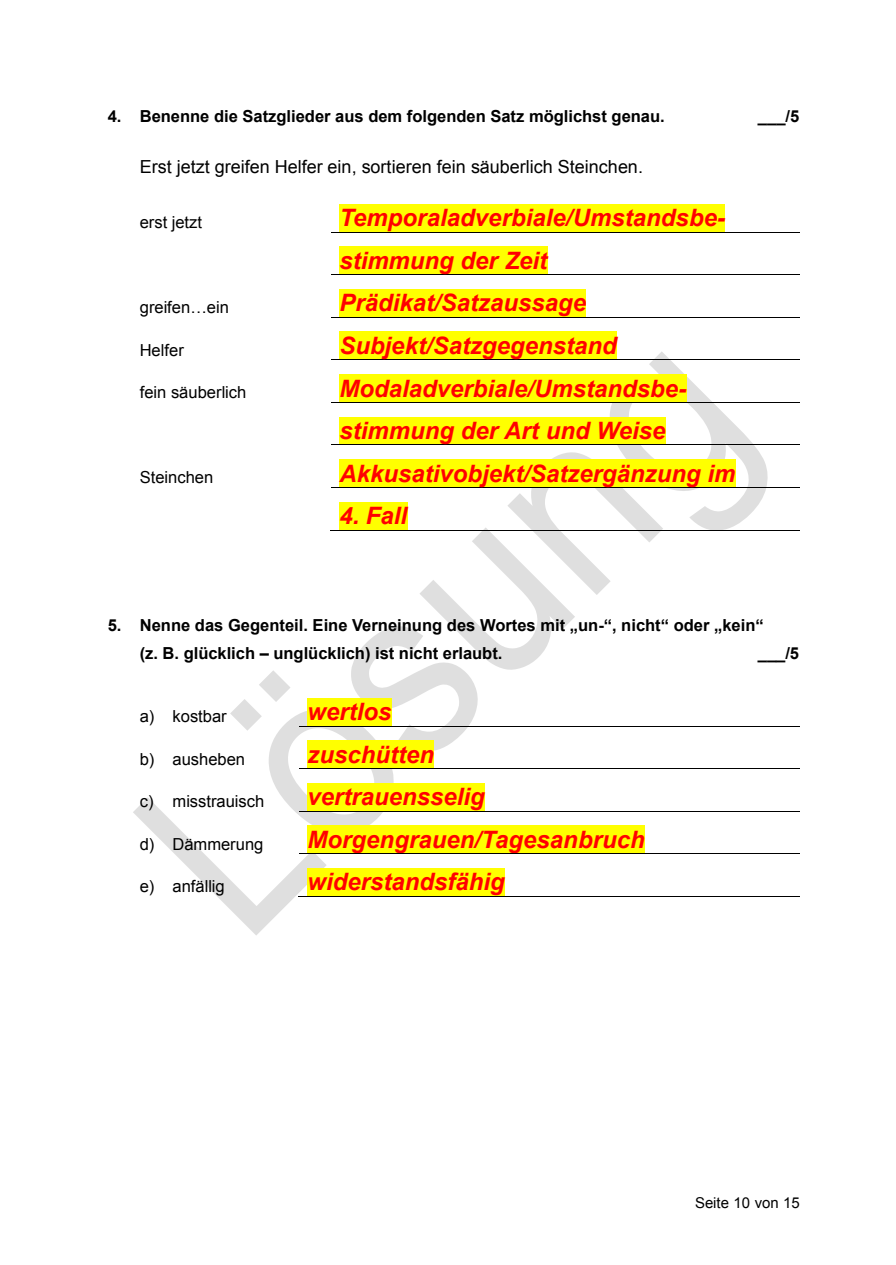
<style>
.page{position:relative;width:896px;height:1265px;background:#fff}
.page>*{position:absolute;margin:0;border:0;box-sizing:border-box;transform-origin:0 0}
.t1{font:italic 700 24px/42.5px "Arial";color:#f00}
.t2{font:18px "Arial";color:#000}
.t3{font:700 16.5px/28.5px "Arial";color:#000}
.t4{font:16.5px "Arial";color:#000}
.t5{font:15px "Arial";color:#000}
</style>
<div class="page">
<svg style="left:133px;top:351px;width:635px;height:584px"></svg>
<div style="left:339px;top:204px;width:386px;height:28px;background:#ff0"></div>
<div style="left:339px;top:246px;width:208px;height:28px;background:#ff0"></div>
<hr style="left:331px;top:232px;width:468px;height:1px;background:#000">
<div style="left:339px;top:289px;width:247px;height:28px;background:#ff0"></div>
<hr style="left:331px;top:274px;width:468px;height:1px;background:#000">
<div style="left:339px;top:331px;width:278px;height:28px;background:#ff0"></div>
<hr style="left:331px;top:317px;width:468px;height:1px;background:#000">
<div style="left:339px;top:374px;width:347px;height:28px;background:#ff0"></div>
<hr style="left:331px;top:359px;width:468px;height:1px;background:#000">
<div style="left:339px;top:416px;width:327px;height:28px;background:#ff0"></div>
<hr style="left:331px;top:402px;width:468px;height:1px;background:#000">
<div style="left:339px;top:459px;width:396px;height:28px;background:#ff0"></div>
<hr style="left:331px;top:444px;width:468px;height:1px;background:#000">
<div style="left:339px;top:501px;width:68px;height:28px;background:#ff0"></div>
<hr style="left:331px;top:487px;width:468px;height:1px;background:#000">
<hr style="left:330px;top:530px;width:469px;height:1px;background:#000">
<div style="left:307px;top:697px;width:84px;height:28px;background:#ff0"></div>
<div style="left:307px;top:740px;width:127px;height:28px;background:#ff0"></div>
<hr style="left:299px;top:725px;width:500px;height:1px;background:#000">
<div style="left:307px;top:782px;width:178px;height:28px;background:#ff0"></div>
<hr style="left:299px;top:768px;width:500px;height:1px;background:#000">
<div style="left:307px;top:825px;width:338px;height:28px;background:#ff0"></div>
<hr style="left:299px;top:811px;width:500px;height:1px;background:#000">
<div style="left:307px;top:868px;width:198px;height:28px;background:#ff0"></div>
<hr style="left:299px;top:853px;width:500px;height:1px;background:#000">
<hr style="left:298px;top:896px;width:501px;height:1px;background:#000">
<p class="t3" style="left:108px;top:104px;width:558px">4. Benenne die Satzglieder aus dem folgenden Satz möglichst genau.</p>
<p class="t3" style="left:758px;top:104px;width:43px">___/5</p>
<p class="t2" style="left:140px;top:160px;width:504px">Erst jetzt greifen Helfer ein, sortieren fein säuberlich Steinchen.</p>
<p class="t4" style="left:140px;top:216px;width:64px">erst jetzt</p>
<p class="t1" style="left:339px;top:199px;width:387px">Temporaladverbiale/Umstandsbe&shy;stimmung der Zeit</p>
<p class="t4" style="left:140px;top:301px;width:91px">greifen…ein</p>
<p class="t1" style="left:339px;top:284px;width:248px">Prädikat/Satzaussage</p>
<p class="t4" style="left:140px;top:344px;width:46px">Helfer</p>
<p class="t1" style="left:339px;top:326px;width:279px">Subjekt/Satzgegenstand</p>
<p class="t4" style="left:140px;top:386px;width:108px">fein säuberlich</p>
<p class="t1" style="left:339px;top:369px;width:348px">Modaladverbiale/Umstandsbe&shy;stimmung der Art und Weise</p>
<p class="t4" style="left:140px;top:471px;width:75px">Steinchen</p>
<p class="t1" style="left:339px;top:454px;width:397px">Akkusativobjekt/Satzergänzung im</p>
<p class="t1" style="left:339px;top:496px;width:69px">4. Fall</p>
<p class="t3" style="left:140px;top:612px;width:625px;text-indent:-32px">5. Nenne das Gegenteil. Eine Verneinung des Wortes mit „un-“, nicht“ oder „kein“ (z. B. glücklich – unglücklich) ist nicht erlaubt.</p>
<p class="t3" style="left:757px;top:641px;width:43px">___/5</p>
<p class="t4" style="left:140px;top:710px;width:89px">a) kostbar</p>
<p class="t1" style="left:307px;top:693px;width:85px">wertlos</p>
<p class="t4" style="left:140px;top:752px;width:107px">b) ausheben</p>
<p class="t1" style="left:307px;top:735px;width:128px">zuschütten</p>
<p class="t4" style="left:140px;top:795px;width:126px">c) misstrauisch</p>
<p class="t1" style="left:307px;top:778px;width:179px">vertrauensselig</p>
<p class="t4" style="left:140px;top:837px;width:125px">d) Dämmerung</p>
<p class="t1" style="left:307px;top:820px;width:339px">Morgengrauen/Tagesanbruch</p>
<p class="t4" style="left:140px;top:880px;width:86px">e) anfällig</p>
<p class="t1" style="left:307px;top:863px;width:199px">widerstandsfähig</p>
<p class="t5" style="left:695px;top:1197px;width:106px">Seite 10 von 15</p>
</div>
